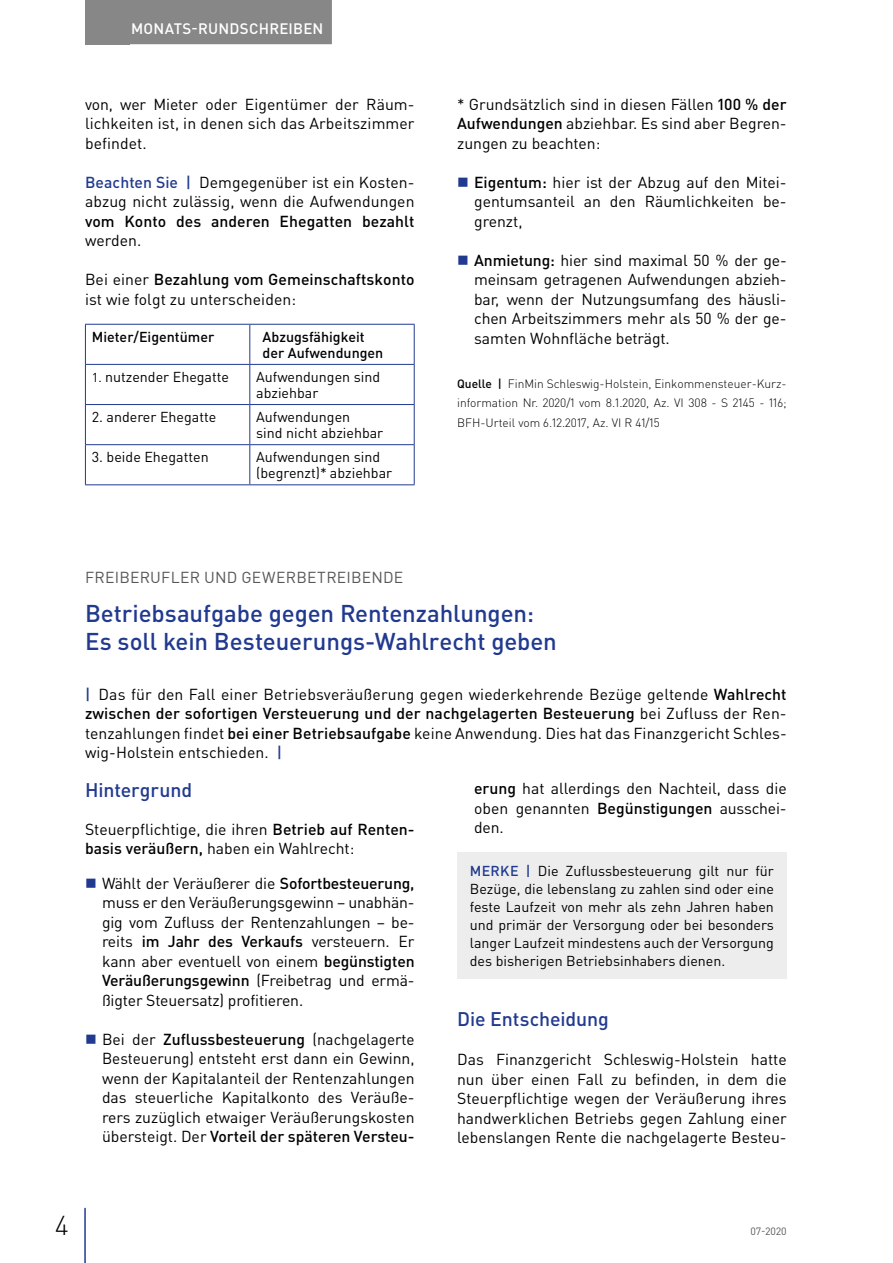
<style>
.page{position:relative;width:893px;height:1263px;background:#fff}
.page>*{position:absolute;margin:0;border:0;box-sizing:border-box;transform-origin:0 0}
.t1{font:300 27px "DIN Pro";color:#000}
.t2{font:500 24px/28.5px "DIN Pro";letter-spacing:-.005em;color:#213a8f}
.t3{font:500 19.5px "DIN Pro";letter-spacing:-.005em;color:#213a8f}
.t4{font:15.75px/19.5px "DIN Pro";color:#000;text-align:justify}
.t5{font:500 15.75px "DIN Pro";letter-spacing:.005em;color:#000}
.t6{font:15.75px "DIN Pro";letter-spacing:.015em;color:#575756}
.t7{font:500 15px "DIN Pro";letter-spacing:.015em;color:#fff}
.t8{font:14.25px/18px "DIN Pro";color:#000}
.t9{font:500 14.25px/16.5px "DIN Pro";color:#000}
.t10{font:300 12px/19.5px "DIN Pro";color:#000;text-align:justify}
.t11{font:10.5px "DIN Pro";color:#575756}
.s1{font-weight:500;color:#213a8f}
.s2{font-weight:500}
.s3{font-size:12.75px}
</style>
<div class="page">
<div style="left:85px;top:0;width:45px;height:44px;background:#878787"></div>
<hr style="left:84px;top:1208px;width:2px;height:55px;background:#213a8f">
<div style="left:122px;top:0;width:210px;height:44px;background:#878787"></div>
<svg style="left:86px;top:325px;width:328px;height:159px"></svg>
<hr style="left:85px;top:324px;width:165px;height:1px;background:#213a8f">
<hr style="left:85px;top:325px;width:1px;height:39px;background:#213a8f">
<hr style="left:250px;top:324px;width:165px;height:1px;background:#213a8f">
<hr style="left:249px;top:325px;width:1px;height:39px;background:#213a8f">
<hr style="left:414px;top:325px;width:1px;height:39px;background:#213a8f">
<hr style="left:85px;top:364px;width:165px;height:1px;background:#213a8f">
<hr style="left:85px;top:365px;width:1px;height:39px;background:#213a8f">
<hr style="left:250px;top:364px;width:165px;height:1px;background:#213a8f">
<hr style="left:249px;top:365px;width:1px;height:39px;background:#213a8f">
<hr style="left:414px;top:365px;width:1px;height:39px;background:#213a8f">
<hr style="left:85px;top:404px;width:165px;height:1px;background:#213a8f">
<hr style="left:85px;top:405px;width:1px;height:39px;background:#213a8f">
<hr style="left:250px;top:404px;width:165px;height:1px;background:#213a8f">
<hr style="left:249px;top:405px;width:1px;height:39px;background:#213a8f">
<hr style="left:414px;top:405px;width:1px;height:39px;background:#213a8f">
<hr style="left:85px;top:444px;width:165px;height:1px;background:#213a8f">
<hr style="left:85px;top:445px;width:1px;height:39px;background:#213a8f">
<hr style="left:250px;top:444px;width:165px;height:1px;background:#213a8f">
<hr style="left:249px;top:445px;width:1px;height:39px;background:#213a8f">
<hr style="left:414px;top:445px;width:1px;height:39px;background:#213a8f">
<hr style="left:85px;top:484px;width:165px;height:1px;background:#213a8f">
<hr style="left:250px;top:484px;width:165px;height:1px;background:#213a8f">
<div style="left:457px;top:852px;width:330px;height:126px;background:#ededed"></div>
<p class="t7" style="left:131px;top:18px;width:194px">MONATS-RUNDSCHREIBEN</p>
<p class="t4" style="left:85px;top:94px;width:331px">von, wer Mieter oder Eigentümer der Räum&shy;lichkeiten ist, in denen sich das Arbeitszimmer befindet.</p>
<p class="t4" style="left:85px;top:172px;width:331px"><span class="s1">Beachten Sie |</span> Demgegenüber ist ein Kosten&shy;abzug nicht zulässig, wenn die Aufwendungen</p>
<p class="t5" style="left:85px;top:210px;width:331px">vom Konto des anderen Ehegatten bezahlt</p>
<p class="t4" style="left:85px;top:230px;width:58px">werden.</p>
<p class="t4" style="left:85px;top:269px;width:331px">Bei einer <span class="s2">Bezahlung vom Gemeinschaftskonto </span>ist wie folgt zu unterscheiden:</p>
<p class="t9" style="left:92px;top:327px;width:124px">Mieter/Eigentümer</p>
<p class="t9" style="left:263px;top:327px;width:122px">Abzugsfähigkeit der Aufwendungen</p>
<p class="t8" style="left:92px;top:367px;width:139px"><span class="s3">1.</span> nutzender Ehegatte</p>
<p class="t8" style="left:256px;top:368px;width:126px;line-height:16.5px">Aufwendungen sind abziehbar</p>
<p class="t8" style="left:92px;top:407px;width:126px">2. anderer Ehegatte</p>
<p class="t8" style="left:256px;top:408px;width:129px;line-height:16.5px">Aufwendungen<br>sind nicht abziehbar</p>
<p class="t8" style="left:92px;top:447px;width:118px">3. beide Ehegatten</p>
<p class="t8" style="left:256px;top:448px;width:137px;line-height:16.5px">Aufwendungen sind (begrenzt)* abziehbar</p>
<p class="t4" style="left:457px;top:94px;width:331px">* Grundsätzlich sind in diesen Fällen <span class="s2">100 % der Aufwendungen</span> abziehbar. Es sind aber Begren&shy;zungen zu beachten:</p>
<p class="t4" style="left:474px;top:172px;width:314px"><span class="s2">Eigentum:</span> hier ist der Abzug auf den Mitei&shy;gentumsanteil an den Räumlichkeiten be&shy;grenzt,</p>
<p class="t4" style="left:474px;top:250px;width:314px"><span class="s2">Anmietung:</span> hier sind maximal 50 % der ge&shy;meinsam getragenen Aufwendungen abzieh&shy;bar, wenn der Nutzungsumfang des häusli&shy;chen Arbeitszimmers mehr als 50 % der ge&shy;samten Wohnfläche beträgt.</p>
<p class="t10" style="left:457px;top:373px;width:331px"><span class="s2">Quelle |</span> FinMin Schleswig-Holstein, Einkommensteuer-Kurz&shy;information Nr. 2020/1 vom 8.1.2020, Az. VI 308 - S 2145 - 116; BFH-Urteil vom 6.12.2017, Az. VI R 41/15</p>
<p class="t6" style="left:85px;top:566px;width:320px">FREIBERUFLER UND GEWERBETREIBENDE</p>
<h2 class="t2" style="left:85px;top:598px;width:473px">Betriebsaufgabe gegen Rentenzahlungen:<br>Es soll kein Besteuerungs-Wahlrecht geben</h2>
<p class="t4" style="left:85px;top:684px;width:703px"><span class="s1">|</span> Das für den Fall einer Betriebsveräußerung gegen wiederkehrende Bezüge geltende <span class="s2">Wahlrecht zwischen der sofortigen Versteuerung und der nachgelagerten Besteuerung</span> bei Zufluss der Ren&shy;tenzahlungen findet <span class="s2">bei einer Betriebsaufgabe</span> keine Anwendung. Dies hat das Finanzgericht Schles&shy;wig-Holstein entschieden. <span class="s1">|</span></p>
<p class="t3" style="left:85px;top:777px;width:109px">Hintergrund</p>
<p class="t4" style="left:85px;top:818px;width:331px">Steuerpflichtige, die ihren <span class="s2">Betrieb auf Renten&shy;basis veräußern,</span> haben ein Wahlrecht:</p>
<p class="t4" style="left:102px;top:872px;width:314px">Wählt der Veräußerer die <span class="s2">Sofortbesteuerung, </span>muss er den Veräußerungsgewinn – unabhän&shy;gig vom Zufluss der Rentenzahlungen – be&shy;reits <span class="s2">im Jahr des Verkaufs</span> versteuern. Er kann aber eventuell von einem <span class="s2">begünstigten Veräußerungsgewinn</span> (Freibetrag und ermä&shy;ßigter Steuersatz) profitieren.</p>
<p class="t4" style="left:102px;top:1028px;width:314px">Bei der <span class="s2">Zuflussbesteuerung</span> (nachgelagerte Besteuerung) entsteht erst dann ein Gewinn, wenn der Kapitalanteil der Rentenzahlungen das steuerliche Kapitalkonto des Veräuße&shy;rers zuzüglich etwaiger Veräußerungskosten übersteigt. Der <span class="s2">Vorteil der späteren Versteu-</span></p>
<p class="t4" style="left:474px;top:778px;width:314px"><span class="s2">erung</span> hat allerdings den Nachteil, dass die oben genannten <span class="s2">Begünstigungen</span> ausschei&shy;den.</p>
<p class="t8" style="left:470px;top:861px;width:306px;text-align:justify"><span class="s1">MERKE |</span> Die Zuflussbesteuerung gilt nur für Bezüge, die lebenslang zu zahlen sind oder eine feste Laufzeit von mehr als zehn Jahren haben und primär der Versorgung oder bei besonders langer Laufzeit mindestens auch der Versorgung des bisherigen Betriebsinhabers dienen.</p>
<p class="t3" style="left:457px;top:1006px;width:153px">Die Entscheidung</p>
<p class="t4" style="left:457px;top:1049px;width:331px">Das Finanzgericht Schleswig-Holstein hatte nun über einen Fall zu befinden, in dem die Steuerpflichtige wegen der Veräußerung ihres handwerklichen Betriebs gegen Zahlung einer lebenslangen Rente die nachgelagerte Besteu-</p>
<h1 class="t1" style="left:55px;top:1207px;width:15px">4</h1>
<p class="t11" style="left:751px;top:1224px;width:38px">07-2020</p>
</div>
